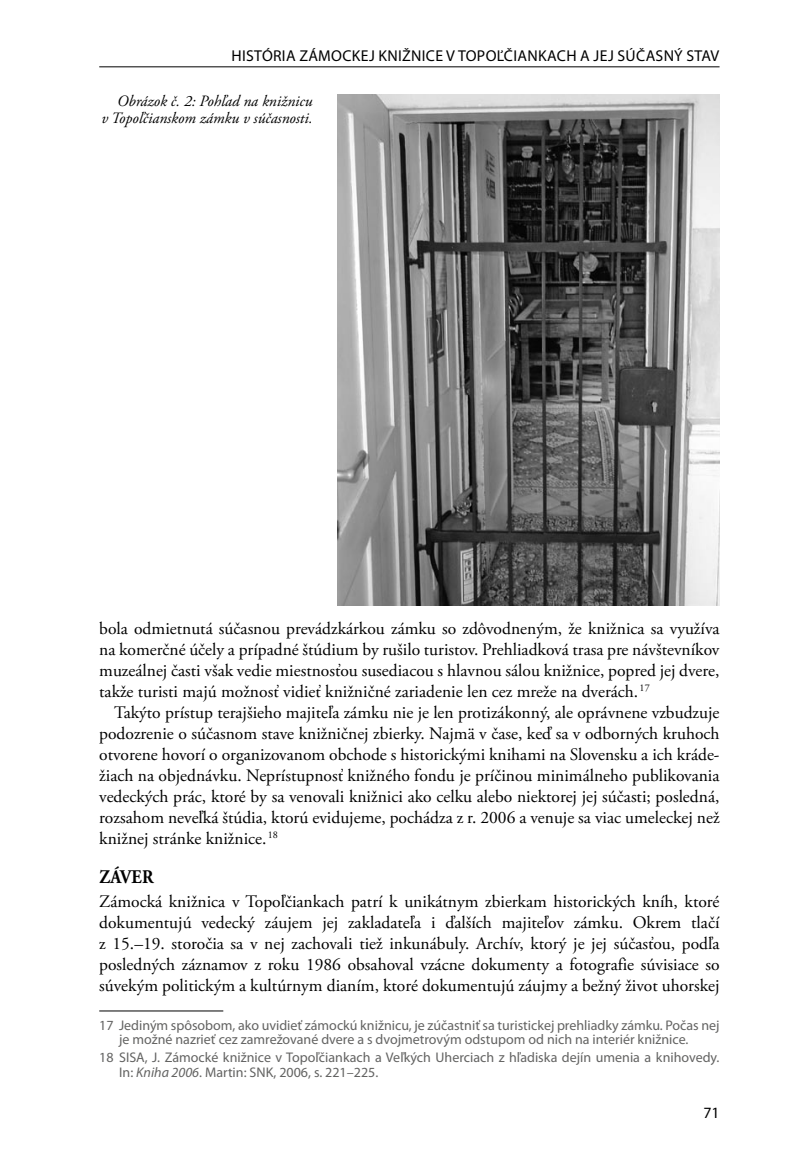
<style>
.page{position:relative;width:794px;height:1166px;background:#fff}
.page>*{position:absolute;margin:0;border:0;box-sizing:border-box;transform-origin:0 0}
.t1{font:700 19.25px "Adobe Garamond Pro";letter-spacing:.02em;color:#000;scale:.9 1}
.t2{font:17.5px/21px "Adobe Garamond Pro";color:#000;text-align:justify}
.t3{font:italic 15.75px/17.5px "Adobe Garamond Pro";color:#000;text-align:right}
.t4{font:15.75px "Myriad Pro";letter-spacing:-.005em;color:#000}
.t5{font:14px/14.9px "Myriad Pro";color:#636362}
.s1{font-style:italic}
</style>
<div class="page">
<hr style="left:99px;top:66px;width:620px;height:1px;background:#000">
<hr style="left:99px;top:1010px;width:124px;height:1px;background:#000">
<img style="left:337px;top:94px;width:382px;height:511px">
<p class="t4" style="left:231px;top:46px;width:20px">História</p>
<p class="t4" style="left:299px;top:46px;width:11px">zámockej</p>
<p class="t4" style="left:378px;top:46px;width:9px">knižnice</p>
<p class="t4" style="left:446px;top:46px;width:31px">v Topo</p>
<p class="t4" style="left:497px;top:46px;width:17px">ľčiankach</p>
<p class="t4" style="left:580px;top:46px;width:8px">ajej</p>
<p class="t4" style="left:617px;top:46px;width:11px">súčasný</p>
<p class="t4" style="left:686px;top:46px;width:10px">stav</p>
<p class="t3" style="left:101px;top:92px;width:213px">Obrázok č. 2: Pohľad na knižnicu<br>v Topoľčianskom zámku v súčasnosti.</p>
<p class="t2" style="left:99px;top:619px;width:622px">bola odmietnutá súčasnou prevádzkárkou zámku so zdôvodneným, že knižnica sa využíva na komerčné účely a prípadné štúdium by rušilo turistov. Prehliadková trasa pre návštevníkov muzeálnej časti však vedie miestnosťou susediacou s hlavnou sálou knižnice, popred jej dvere, takže turisti majú možnosť vidieť knižničné zariadenie len cez mreže na dverách.<sup>17</sup></p>
<p class="t2" style="left:99px;top:703px;width:622px;text-indent:15px">Takýto prístup terajšieho majiteľa zámku nie je len protizákonný, ale oprávnene vzbudzuje podozrenie o súčasnom stave knižničnej zbierky. Najmä v čase, keď sa v odborných kruhoch otvorene hovorí o organizovanom obchode s historickými knihami na Slovensku a ich kráde&shy;žiach na objednávku. Neprístupnosť knižného fondu je príčinou minimálneho publikovania vedeckých prác, ktoré by sa venovali knižnici ako celku alebo niektorej jej súčasti; posledná, rozsahom neveľká štúdia, ktorú evidujeme, pochádza z r. 2006 a venuje sa viac umeleckej než knižnej stránke knižnice.<sup>18</sup></p>
<p class="t1" style="left:99px;top:865px;width:62px">ZÁVER</p>
<p class="t2" style="left:99px;top:892px;width:622px">Zámocká knižnica v Topoľčiankach patrí k unikátnym zbierkam historických kníh, ktoré dokumentujú vedecký záujem jej zakladateľa i ďalších majiteľov zámku. Okrem tlačí z 15.–19. storočia sa v nej zachovali tiež inkunábuly. Archív, ktorý je jej súčasťou, podľa posledných záznamov z roku 1986 obsahoval vzácne dokumenty a fotografie súvisiace so súvekým politickým a kultúrnym dianím, ktoré dokumentujú záujmy a bežný život uhorskej</p>
<p class="t5" style="left:119px;top:1017px;width:602px;text-indent:-20px">17 Jediným spôsobom, ako uvidieť zámockú knižnicu, je zúčastniť sa turistickej prehliadky zámku. Počas nej je možné nazrieť cez zamrežované dvere a s dvojmetrovým odstupom od nich na interiér knižnice.</p>
<p class="t5" style="left:119px;top:1049px;width:602px;text-indent:-20px">18 SISA, J. Zámocké knižnice v Topoľčiankach a Veľkých Uherciach z hľadiska dejín umenia a knihovedy.<br>In: <span class="s1">Kniha 2006</span>. Martin: SNK, 2006, s. 221–225.</p>
<p class="t4" style="left:703px;top:1103px;width:18px">71</p>
</div>
